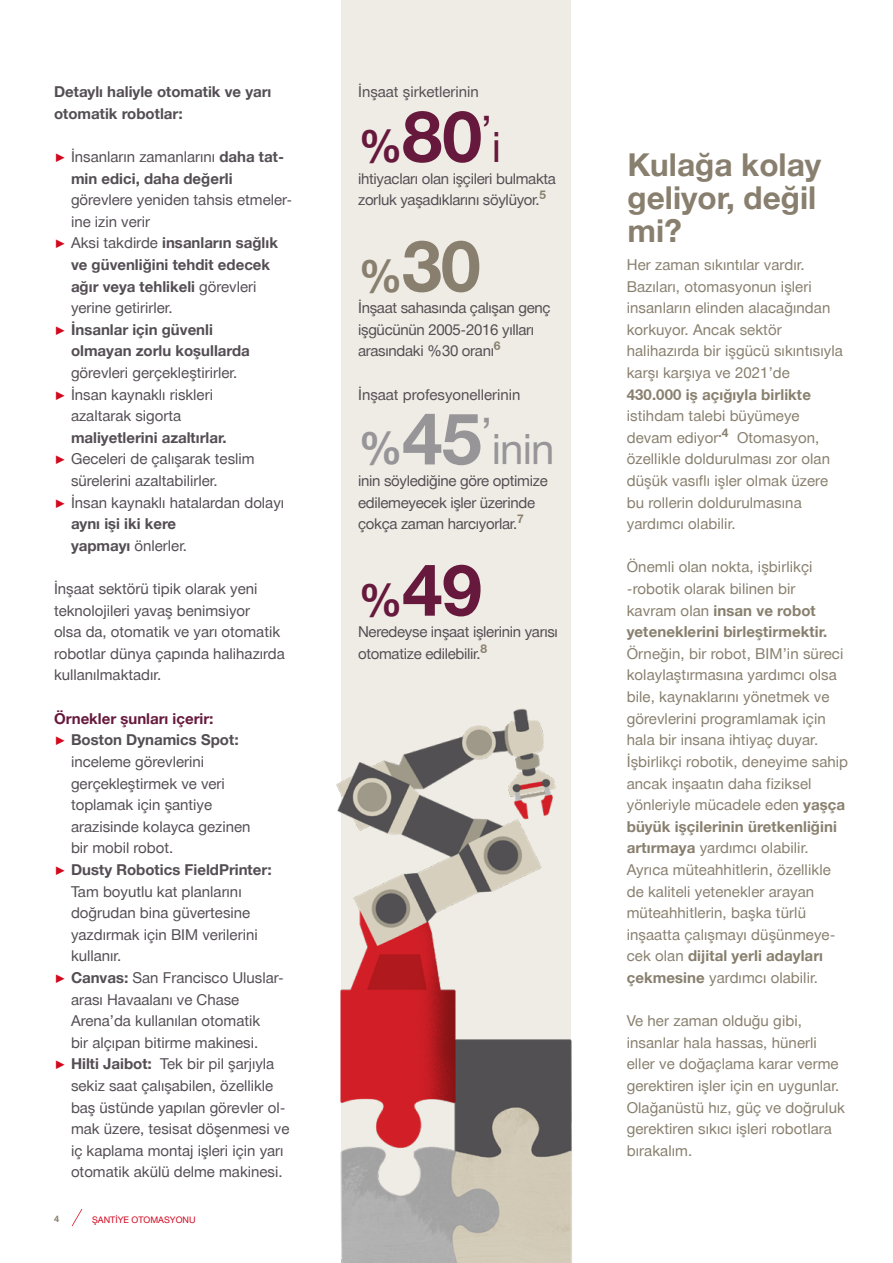
<style>
.page{position:relative;width:893px;height:1263px;background:#fff}
.page>*{position:absolute;margin:0;border:0;box-sizing:border-box;transform-origin:0 0}
.t1{font:700 72px "Hilti";color:#66193c}
.t2{font:700 72px "Hilti";color:#887f6e}
.t3{font:42px "Hilti";color:#979598}
.t4{font:700 31.5px/33px "Hilti";color:#887f6e}
.t5{font:15px/21.6px "Hilti";letter-spacing:.005em;color:#887f6e}
.t6{font:15px/21.6px "Hilti";color:#544e54}
.t7{font:700 15px/21.6px "Hilti";color:#544e54}
.t8{font:15px/21.6px "Hilti";letter-spacing:-.02em;color:#544e54}
.t9{font:700 15px "Hilti";letter-spacing:.005em;color:#887f6e}
.t10{font:700 15px "Hilti";color:#66193c}
.t11{font:9px "Hilti";color:#d2051e}
.t12{font:700 9px "Hilti";color:#887f6e}
.s1{color:#d2091e}
.s2{font-weight:400}
.s3{font-weight:700;color:#d2091e}
.s4{font-weight:700}
.s5{font-size:45px}
.s6{font-weight:400;font-size:42px}
.s7{font-weight:700;font-size:45px}
.s8{font-weight:700;font-size:72px}
</style>
<div class="page">
<div style="left:341px;top:0;width:229px;height:1263px;background:#efece5"></div>
<img style="left:336px;top:701px;width:236px;height:562px">
<svg style="left:72px;top:1209px;width:10px;height:17px"></svg>
<p class="t7" style="left:54px;top:81px;width:219px">Detaylı haliyle otomatik ve yarı otomatik robotlar:</p>
<p class="t7" style="left:71px;top:146px;width:215px;text-indent:-17px"><span class="s1">▶</span> <span class="s2">İnsanların zamanlarını</span> daha tat&shy;min edici, daha değerli</p>
<p class="t6" style="left:71px;top:189px;width:223px">görevlere yeniden tahsis etmeler-</p>
<p class="t6" style="left:71px;top:210px;width:81px">ine izin verir</p>
<p class="t7" style="left:54px;top:232px;width:225px"><span class="s1">▶</span> <span class="s2">Aksi takdirde</span> insanların sağlık</p>
<p class="t7" style="left:71px;top:254px;width:201px">ve güvenliğini tehdit edecek</p>
<p class="t7" style="left:71px;top:275px;width:187px">ağır veya tehlikeli <span class="s2">görevleri</span></p>
<p class="t6" style="left:71px;top:297px;width:103px">yerine getirirler.</p>
<p class="t7" style="left:54px;top:318px;width:160px"><span class="s1">▶</span> İnsanlar için güvenli</p>
<p class="t7" style="left:71px;top:340px;width:180px">olmayan zorlu koşullarda</p>
<p class="t6" style="left:71px;top:362px;width:168px">görevleri gerçekleştirirler.</p>
<p class="t6" style="left:54px;top:383px;width:160px"><span class="s3">▶</span> İnsan kaynaklı riskleri</p>
<p class="t6" style="left:71px;top:405px;width:112px">azaltarak sigorta</p>
<p class="t7" style="left:71px;top:426px;width:157px">maliyetlerini azaltırlar.</p>
<p class="t6" style="left:54px;top:448px;width:202px"><span class="s3">▶</span> Geceleri de çalışarak teslim</p>
<p class="t6" style="left:71px;top:470px;width:148px">sürelerini azaltabilirler.</p>
<p class="t6" style="left:54px;top:491px;width:232px"><span class="s3">▶</span> İnsan kaynaklı hatalardan dolayı</p>
<p class="t7" style="left:71px;top:513px;width:107px">aynı işi iki kere</p>
<p class="t6" style="left:71px;top:534px;width:118px"><span class="s4">yapmayı</span> önlerler.</p>
<p class="t6" style="left:54px;top:578px;width:232px">İnşaat sektörü tipik olarak yeni teknolojileri yavaş benimsiyor<br>olsa da, otomatik ve yarı otomatik robotlar dünya çapında halihazırda kullanılmaktadır.</p>
<p class="t10" style="left:54px;top:708px;width:161px">Örnekler şunları içerir:</p>
<p class="t7" style="left:54px;top:729px;width:186px"><span class="s1">▶</span> Boston Dynamics Spot:</p>
<p class="t6" style="left:71px;top:750px;width:135px">inceleme görevlerini</p>
<p class="t6" style="left:71px;top:772px;width:155px">gerçekleştirmek ve veri</p>
<p class="t6" style="left:71px;top:794px;width:143px">toplamak için şantiye</p>
<p class="t6" style="left:71px;top:815px;width:181px">arazisinde kolayca gezinen</p>
<p class="t6" style="left:71px;top:837px;width:104px">bir mobil robot.</p>
<p class="t7" style="left:54px;top:858px;width:219px"><span class="s1">▶</span> Dusty Robotics FieldPrinter:</p>
<p class="t6" style="left:71px;top:880px;width:172px">Tam boyutlu kat planlarını</p>
<p class="t6" style="left:71px;top:902px;width:181px">doğrudan bina güvertesine</p>
<p class="t6" style="left:71px;top:923px;width:188px">yazdırmak için BIM verilerini</p>
<p class="t6" style="left:71px;top:945px;width:52px">kullanır.</p>
<p class="t6" style="left:54px;top:966px;width:231px"><span class="s3">▶</span> <span class="s4">Canvas:</span> San Francisco Uluslar-</p>
<p class="t6" style="left:71px;top:988px;width:170px">arası Havaalanı ve Chase</p>
<p class="t6" style="left:71px;top:1010px;width:191px">Arena’da kullanılan otomatik</p>
<p class="t6" style="left:71px;top:1031px;width:189px">bir alçıpan bitirme makinesi.</p>
<p class="t6" style="left:54px;top:1053px;width:222px"><span class="s3">▶</span> <span class="s4">Hilti Jaibot:</span> Tek bir pil şarjıyla</p>
<p class="t6" style="left:71px;top:1074px;width:204px">sekiz saat çalışabilen, özellikle</p>
<p class="t6" style="left:71px;top:1096px;width:216px">baş üstünde yapılan görevler ol-</p>
<p class="t6" style="left:71px;top:1118px;width:220px">mak üzere, tesisat döşenmesi ve</p>
<p class="t6" style="left:71px;top:1139px;width:214px">iç kaplama montaj işleri için yarı</p>
<p class="t6" style="left:71px;top:1161px;width:213px">otomatik akülü delme makinesi.</p>
<p class="t12" style="left:54px;top:1212px;width:7px">4</p>
<p class="t11" style="left:92px;top:1213px;width:105px">ŞANTİYE OTOMASYONU</p>
<p class="t6" style="left:358px;top:81px;width:122px">İnşaat şirketlerinin</p>
<h1 class="t1" style="left:358px;top:85px;width:144px"><span class="s5">%</span>80<sup>’</sup><span class="s6">i</span></h1>
<p class="t8" style="left:358px;top:167px;width:199px">ihtiyacları olan işçileri bulmakta zorluk yaşadıklarını söylüyor.<sup>5</sup></p>
<h1 class="t2" style="left:358px;top:215px;width:124px"><span class="s5">%</span>30</h1>
<p class="t8" style="left:358px;top:297px;width:194px">İnşaat sahasında çalışan genç işgücünün 2005-2016 yılları arasındaki %30 oranı<sup>6</sup></p>
<p class="t6" style="left:358px;top:383px;width:164px">İnşaat profesyonellerinin</p>
<h2 class="t3" style="left:358px;top:420px;width:198px"><span class="s7">%</span><span class="s8">45</span>’inin</h2>
<p class="t8" style="left:358px;top:470px;width:191px">inin söylediğine göre optimize edilemeyecek işler üzerinde çokça zaman harcıyorlar.<sup>7</sup></p>
<h1 class="t1" style="left:358px;top:539px;width:126px"><span class="s5">%</span>49</h1>
<p class="t8" style="left:358px;top:621px;width:201px">Neredeyse inşaat işlerinin yarısı otomatize edilebilir.<sup>8</sup></p>
<h3 class="t4" style="left:628px;top:148px;width:195px">Kulağa kolay geliyor, değil mi?</h3>
<p class="t5" style="left:627px;top:254px;width:218px">Her zaman sıkıntılar vardır.<br>Bazıları, otomasyonun işleri insanların elinden alacağından korkuyor. Ancak sektör halihazırda bir işgücü sıkıntısıyla karşı karşıya ve 2021’de</p>
<p class="t9" style="left:627px;top:384px;width:186px">430.000 iş açığıyla birlikte</p>
<p class="t5" style="left:627px;top:405px;width:205px">istihdam talebi büyümeye devam ediyor<sup>.4</sup> Otomasyon, özellikle doldurulması zor olan düşük vasıflı işler olmak üzere bu rollerin doldurulmasına yardımcı olabilir.</p>
<p class="t5" style="left:627px;top:556px;width:202px">Önemli olan nokta, işbirlikçi -robotik olarak bilinen bir kavram olan <span class="s4">insan ve robot yeteneklerini birleştirmektir.</span></p>
<p class="t5" style="left:627px;top:642px;width:223px">Örneğin, bir robot, BIM’in süreci kolaylaştırmasına yardımcı olsa bile, kaynaklarını yönetmek ve görevlerini programlamak için hala bir insana ihtiyaç duyar.<br>İşbirlikçi robotik, deneyime sahip ancak inşaatın daha fiziksel yönleriyle mücadele eden <span class="s4">yaşça büyük işçilerinin üretkenliğini artırmaya</span> yardımcı olabilir.<br>Ayrıca müteahhitlerin, özellikle de kaliteli yetenekler arayan müteahhitlerin, başka türlü inşaatta çalışmayı düşünmeye&shy;cek olan <span class="s4">dijital yerli adayları çekmesine</span> yardımcı olabilir.</p>
<p class="t5" style="left:627px;top:1010px;width:220px">Ve her zaman olduğu gibi, insanlar hala hassas, hünerli eller ve doğaçlama karar verme gerektiren işler için en uygunlar.<br>Olağanüstü hız, güç ve doğruluk gerektiren sıkıcı işleri robotlara bırakalım.</p>
</div>
